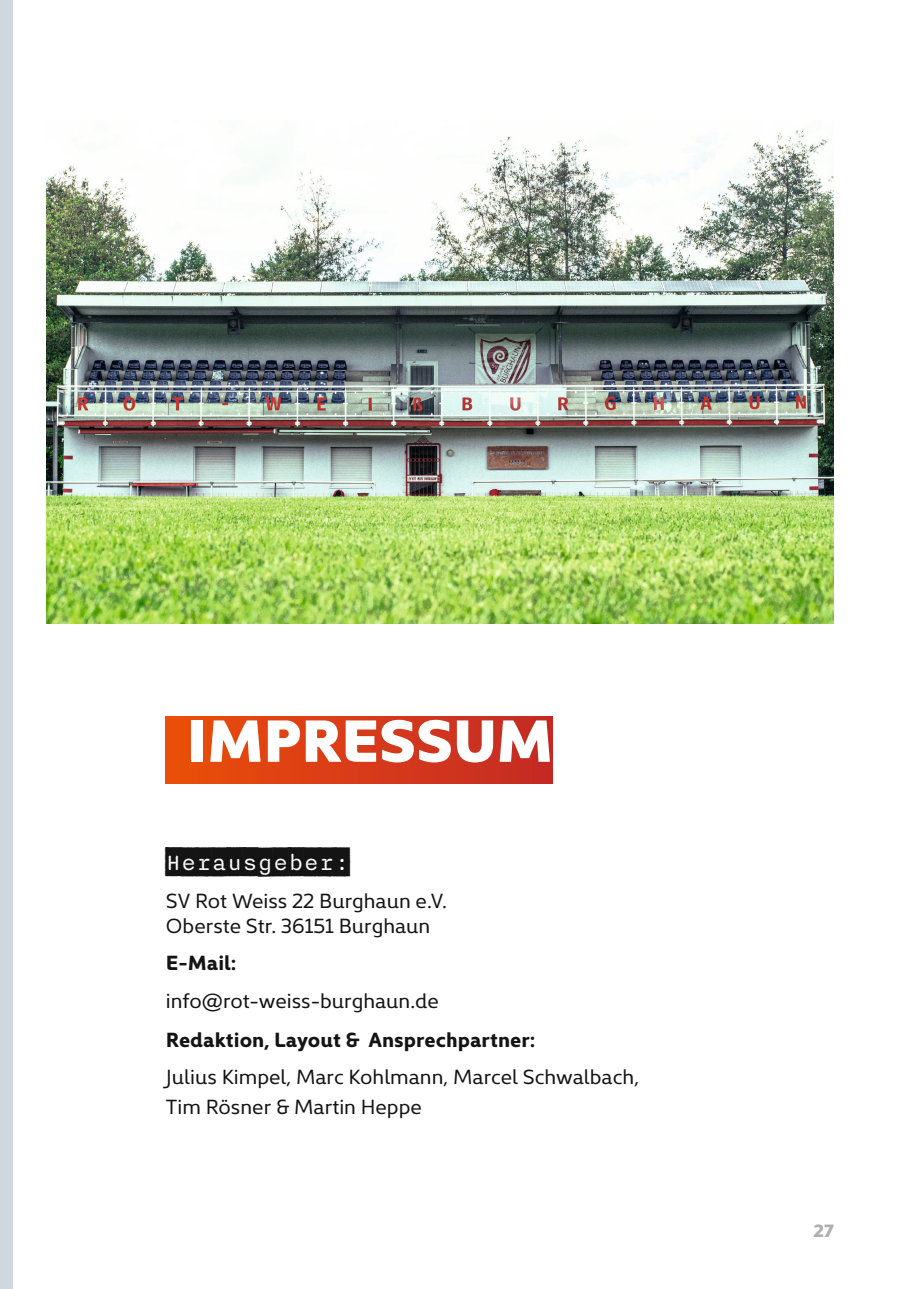
<style>
.page{position:relative;width:919px;height:1289px;background:#fff}
.page>*{position:absolute;margin:0;border:0;box-sizing:border-box;transform-origin:0 0}
.t1{font:900 60px "Kyrial Display Pro";color:#fff}
.t2{font:25.5px "Nitti Typewriter Cameo";color:#131413}
.t3{font:20.7px/24.9px "Kyrial Display Pro";color:#131413}
.t4{font:700 20.7px "Kyrial Display Pro";color:#131413}
.t5{font:900 18px "Kyrial Display Pro";color:#afafb0}
</style>
<div class="page">
<div style="left:0;top:0;width:13px;height:1288px;background:#cfd8dd"></div>
<div style="left:166px;top:716px;width:387px;height:67px;background:linear-gradient(to right,#ec4e09,#c42926)"></div>
<img style="left:47px;top:129px;width:786px;height:494px">
<h1 class="t1" style="left:187px;top:694px;width:367px">IMPRESSUM</h1>
<p class="t2" style="left:166px;top:845px;width:185px">HERAUSGEBER:</p>
<p class="t3" style="left:166px;top:887px;width:283px">SV Rot Weiss 22 Burghaun e.V.<br>Oberste Str. 36151 Burghaun</p>
<p class="t4" style="left:166px;top:947px;width:72px">E-Mail:</p>
<p class="t3" style="left:166px;top:986px;width:274px">info@rot-weiss-burghaun.de</p>
<p class="t4" style="left:166px;top:1024px;width:371px">Redaktion, Layout &amp; Ansprechpartner:</p>
<p class="t3" style="left:166px;top:1060px;width:475px;line-height:30px">Julius Kimpel, Marc Kohlmann, Marcel Schwalbach,<br>Tim Rösner &amp; Martin Heppe</p>
<p class="t5" style="left:813px;top:1216px;width:22px">27</p>
</div>
